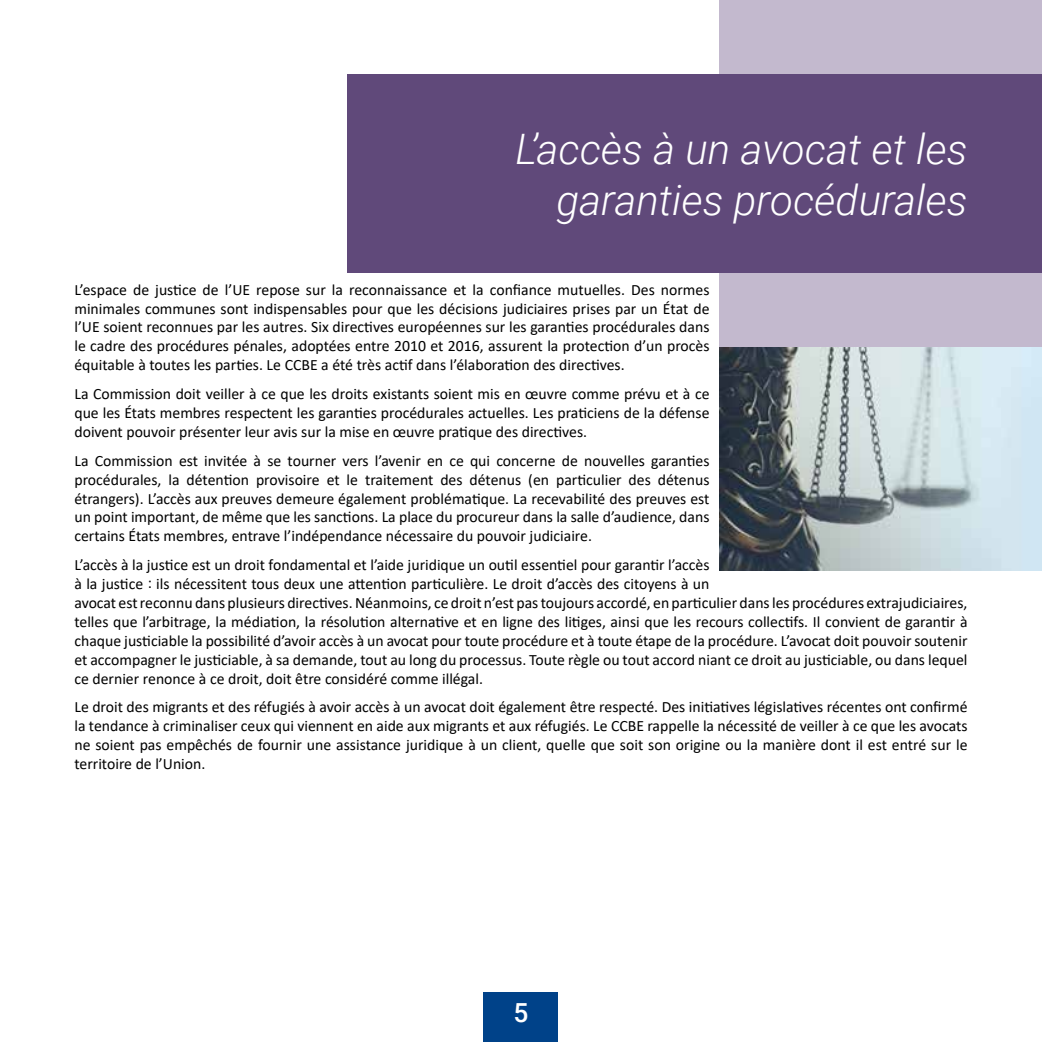
<style>
.page{position:relative;width:1042px;height:1042px;background:#fff}
.page>*{position:absolute;margin:0;border:0;box-sizing:border-box;transform-origin:0 0}
.t1{font:italic 300 42px/50.4px "Roboto";color:#fff;text-align:right}
.t2{font:500 26.25px "Roboto";color:#fff}
.t3{font:15.75px/18.9px "Calibri";color:#000;text-align:justify}
</style>
<div class="page">
<div style="left:484px;top:992px;width:74px;height:50px;background:#004289"></div>
<div style="left:719px;top:0;width:323px;height:347px;background:#c3b9ce"></div>
<div style="left:347px;top:74px;width:695px;height:199px;background:#60497a"></div>
<img style="left:719px;top:347px;width:323px;height:223px">
<h1 class="t1" style="left:515px;top:122px;width:454px">L’accès à un avocat et les garanties procédurales</h1>
<p class="t3" style="left:74px;top:279px;width:636px">L’espace de justice de l’UE repose sur la reconnaissance et la confiance mutuelles. Des normes minimales communes sont indispensables pour que les décisions judiciaires prises par un État de l’UE soient reconnues par les autres. Six directives européennes sur les garanties procédurales dans le cadre des procédures pénales, adoptées entre 2010 et 2016, assurent la protection d’un procès équitable à toutes les parties. Le CCBE a été très actif dans l’élaboration des directives.</p>
<p class="t3" style="left:74px;top:384px;width:636px">La Commission doit veiller à ce que les droits existants soient mis en œuvre comme prévu et à ce que les États membres respectent les garanties procédurales actuelles. Les praticiens de la défense doivent pouvoir présenter leur avis sur la mise en œuvre pratique des directives.</p>
<p class="t3" style="left:74px;top:451px;width:636px">La Commission est invitée à se tourner vers l’avenir en ce qui concerne de nouvelles garanties procédurales, la détention provisoire et le traitement des détenus (en particulier des détenus étrangers). L’accès aux preuves demeure également problématique. La recevabilité des preuves est un point important, de même que les sanctions. La place du procureur dans la salle d’audience, dans certains États membres, entrave l’indépendance nécessaire du pouvoir judiciaire.</p>
<p class="t3" style="left:74px;top:555px;width:894px;text-align:left">L’accès à la justice est un droit fondamental et l’aide juridique un outil essentiel pour garantir l’accès<br>à la justice : ils nécessitent tous deux une attention particulière. Le droit d’accès des citoyens à un<br>avocat est reconnu dans plusieurs directives. Néanmoins, ce droit n’est pas toujours accordé, en particulier dans les procédures extrajudiciaires, telles que l’arbitrage, la médiation, la résolution alternative et en ligne des litiges, ainsi que les recours collectifs. Il convient de garantir à chaque justiciable la possibilité d’avoir accès à un avocat pour toute procédure et à toute étape de la procédure. L’avocat doit pouvoir soutenir et accompagner le justiciable, à sa demande, tout au long du processus. Toute règle ou tout accord niant ce droit au justiciable, ou dans lequel ce dernier renonce à ce droit, doit être considéré comme illégal.</p>
<p class="t3" style="left:74px;top:697px;width:894px">Le droit des migrants et des réfugiés à avoir accès à un avocat doit également être respecté. Des initiatives législatives récentes ont confirmé la tendance à criminaliser ceux qui viennent en aide aux migrants et aux réfugiés. Le CCBE rappelle la nécessité de veiller à ce que les avocats ne soient pas empêchés de fournir une assistance juridique à un client, quelle que soit son origine ou la manière dont il est entré sur le territoire de l’Union.</p>
<h2 class="t2" style="left:513px;top:994px;width:16px">5</h2>
</div>
